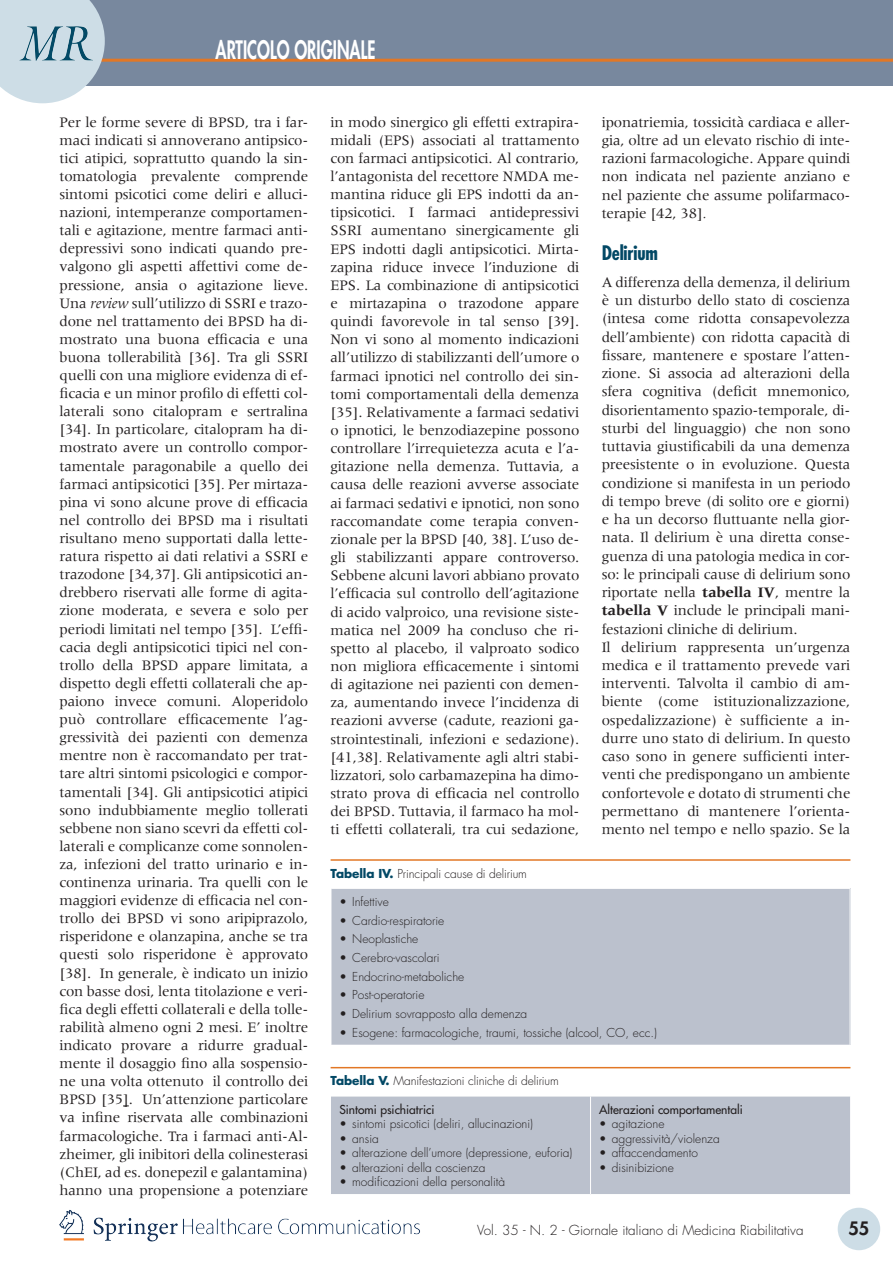
<style>
.page{position:relative;width:893px;height:1263px;background:#fff}
.page>*{position:absolute;margin:0;border:0;box-sizing:border-box;transform-origin:0 0}
.t1{font:800 24.75px "Futura";color:#fff;scale:.67 1}
.t2{font:700 condensed 19.5px "Futura";letter-spacing:-.01em;color:#024865}
.t3{font:800 18px "Futura";color:#231f20}
.t4{font:15px/18.1px "Meridien";letter-spacing:-.01em;color:#231f20;text-align:justify}
.t5{font:300 13.5px "Futura";color:#231f20}
.t6{font:300 12px "Futura";color:#231f20}
.t7{font:12px "Futura";color:#231f20}
.s1{font-style:italic}
.s2{font-weight:700}
.s3{font-weight:700;color:#024865}
</style>
<div class="page">
<div style="left:0;top:0;width:893px;height:85px;background:#78889e"></div>
<hr style="left:96px;top:59px;width:797px;height:3px;background:#e27725">
<svg style="left:0;top:0;width:105px;height:103px;background:#cbdae3"></svg>
<img style="left:59px;top:1210px;width:361px;height:32px">
<img style="left:20px;top:27px;width:73px;height:33px">
<div style="left:838px;top:1208px;width:42px;height:42px;background:#cddde6;border-radius:50%"></div>
<hr style="left:331px;top:859px;width:519px;height:2px;background:#e27725">
<div style="left:331px;top:888px;width:519px;height:157px;background:#bbc1cd"></div>
<hr style="left:331px;top:888px;width:519px;height:1px;background:#fff">
<hr style="left:331px;top:889px;width:1px;height:156px;background:#fff">
<hr style="left:331px;top:1067px;width:519px;height:1px;background:#e27725">
<div style="left:331px;top:1097px;width:519px;height:97px;background:#bbc1cd"></div>
<hr style="left:590px;top:1096px;width:1px;height:98px;background:#fff">
<h1 class="t1" style="left:216px;top:33px;width:240px">ARTICOLO ORIGINALE</h1>
<p class="t4" style="left:60px;top:113px;width:250px">Per le forme severe di BPSD, tra i far&shy;maci indicati si annoverano antipsico&shy;tici atipici, soprattutto quando la sin&shy;tomatologia prevalente comprende sintomi psicotici come deliri e alluci&shy;nazioni, intemperanze comportamen&shy;tali e agitazione, mentre farmaci anti&shy;depressivi sono indicati quando pre&shy;valgono gli aspetti affettivi come de&shy;pressione, ansia o agitazione lieve.<br>Una <span class="s1">review</span> sull’utilizzo di SSRI e trazo&shy;done nel trattamento dei BPSD ha di&shy;mostrato una buona efficacia e una buona tollerabilità [36]. Tra gli SSRI quelli con una migliore evidenza di ef&shy;ficacia e un minor profilo di effetti col&shy;laterali sono citalopram e sertralina [34]. In particolare, citalopram ha di&shy;mostrato avere un controllo compor&shy;tamentale paragonabile a quello dei farmaci antipsicotici [35]<span class="s1">.</span> Per mirtaza&shy;pina vi sono alcune prove di efficacia nel controllo dei BPSD ma i risultati risultano meno supportati dalla lette&shy;ratura rispetto ai dati relativi a SSRI e trazodone [34,37]<span class="s1">.</span> Gli antipsicotici an&shy;drebbero riservati alle forme di agita&shy;zione moderata, e severa e solo per periodi limitati nel tempo [35]. L’effi&shy;cacia degli antipsicotici tipici nel con&shy;trollo della BPSD appare limitata, a dispetto degli effetti collaterali che ap&shy;paiono invece comuni. Aloperidolo può controllare efficacemente l’ag&shy;gressività dei pazienti con demenza mentre non è raccomandato per trat&shy;tare altri sintomi psicologici e compor&shy;tamentali [34]. Gli antipsicotici atipici sono indubbiamente meglio tollerati sebbene non siano scevri da effetti col&shy;laterali e complicanze come sonnolen&shy;za, infezioni del tratto urinario e in&shy;continenza urinaria. Tra quelli con le maggiori evidenze di efficacia nel con&shy;trollo dei BPSD vi sono aripiprazolo, risperidone e olanzapina, anche se tra questi solo risperidone è approvato [38]. In generale, è indicato un inizio con basse dosi, lenta titolazione e veri&shy;fica degli effetti collaterali e della tolle&shy;rabilità almeno ogni 2 mesi. E’ inoltre indicato provare a ridurre gradual&shy;mente il dosaggio fino alla sospensio&shy;ne una volta ottenuto il controllo dei BPSD [35]. Un’attenzione particolare va infine riservata alle combinazioni farmacologiche. Tra i farmaci anti-Al&shy;zheimer, gli inibitori della colinesterasi (ChEI, ad es. donepezil e galantamina) hanno una propensione a potenziare</p>
<p class="t4" style="left:331px;top:113px;width:250px">in modo sinergico gli effetti extrapira&shy;midali (EPS) associati al trattamento con farmaci antipsicotici. Al contrario, l’antagonista del recettore NMDA me&shy;mantina riduce gli EPS indotti da an&shy;tipsicotici. I farmaci antidepressivi SSRI aumentano sinergicamente gli EPS indotti dagli antipsicotici. Mirta&shy;zapina riduce invece l’induzione di EPS. La combinazione di antipsicotici e mirtazapina o trazodone appare quindi favorevole in tal senso [39].<br>Non vi sono al momento indicazioni all’utilizzo di stabilizzanti dell’umore o farmaci ipnotici nel controllo dei sin&shy;tomi comportamentali della demenza [35]. Relativamente a farmaci sedativi o ipnotici, le benzodiazepine possono controllare l’irrequietezza acuta e l’a&shy;gitazione nella demenza. Tuttavia, a causa delle reazioni avverse associate ai farmaci sedativi e ipnotici, non sono raccomandate come terapia conven&shy;zionale per la BPSD [40, 38]. L’uso de&shy;gli stabilizzanti appare controverso.<br>Sebbene alcuni lavori abbiano provato l’efficacia sul controllo dell’agitazione di acido valproico, una revisione siste&shy;matica nel 2009 ha concluso che ri&shy;spetto al placebo, il valproato sodico non migliora efficacemente i sintomi di agitazione nei pazienti con demen&shy;za, aumentando invece l’incidenza di reazioni avverse (cadute, reazioni ga&shy;strointestinali, infezioni e sedazione). [41,38]<span class="s1">.</span> Relativamente agli altri stabi&shy;lizzatori, solo carbamazepina ha dimo&shy;strato prova di efficacia nel controllo dei BPSD. Tuttavia, il farmaco ha mol&shy;ti effetti collaterali, tra cui sedazione,</p>
<p class="t4" style="left:602px;top:113px;width:250px">iponatriemia, tossicità cardiaca e aller&shy;gia, oltre ad un elevato rischio di inte&shy;razioni farmacologiche. Appare quindi non indicata nel paziente anziano e nel paziente che assume polifarmaco&shy;terapie [42, 38]<span class="s1">.</span></p>
<h2 class="t2" style="left:602px;top:241px;width:58px">Delirium</h2>
<p class="t4" style="left:602px;top:273px;width:250px;text-align:left">A differenza della demenza, il delirium è un disturbo dello stato di coscienza (intesa come ridotta consapevolezza dell’ambiente) con ridotta capacità di fissare, mantenere e spostare l’atten&shy;zione. Si associa ad alterazioni della sfera cognitiva (deficit mnemonico, disorientamento spazio-temporale, di&shy;sturbi del linguaggio) che non sono tuttavia giustificabili da una demenza preesistente o in evoluzione. Questa condizione si manifesta in un periodo di tempo breve (di solito ore e giorni) e ha un decorso fluttuante nella gior&shy;nata. Il delirium è una diretta conse&shy;guenza di una patologia medica in cor&shy;so: le principali cause di delirium sono riportate nella <span class="s2">tabella IV</span>, mentre la <span class="s2">tabella V</span> include le principali mani&shy;festazioni cliniche di delirium.<br>Il delirium rappresenta un’urgenza medica e il trattamento prevede vari interventi. Talvolta il cambio di am&shy;biente (come istituzionalizzazione, ospedalizzazione) è sufficiente a in&shy;durre uno stato di delirium. In questo caso sono in genere sufficienti inter&shy;venti che predispongano un ambiente confortevole e dotato di strumenti che permettano di mantenere l’orienta&shy;mento nel tempo e nello spazio. Se la</p>
<p class="t6" style="left:331px;top:866px;width:198px"><span class="s3">Tabella IV.</span> Principali cause di delirium</p>
<p class="t6" style="left:339px;top:894px;width:51px">• Infettive</p>
<p class="t6" style="left:339px;top:913px;width:106px">• Cardio-respiratorie</p>
<p class="t6" style="left:339px;top:931px;width:80px">• Neoplastiche</p>
<p class="t6" style="left:339px;top:950px;width:102px">• Cerebro-vascolari</p>
<p class="t6" style="left:339px;top:969px;width:126px">• Endocrino-metaboliche</p>
<p class="t6" style="left:339px;top:987px;width:87px">• Post-operatorie</p>
<p class="t6" style="left:339px;top:1006px;width:189px">• Delirium sovrapposto alla demenza</p>
<p class="t6" style="left:339px;top:1024px;width:319px">• Esogene: farmacologiche, traumi, tossiche (alcool, CO, ecc.)</p>
<p class="t6" style="left:331px;top:1073px;width:230px"><span class="s3">Tabella V.</span> Manifestazioni cliniche di delirium</p>
<p class="t7" style="left:339px;top:1102px;width:96px">Sintomi psichiatrici</p>
<p class="t6" style="left:339px;top:1116px;width:195px">• sintomi psicotici (deliri, allucinazioni)</p>
<p class="t6" style="left:339px;top:1131px;width:41px">• ansia</p>
<p class="t6" style="left:339px;top:1145px;width:234px">• alterazione dell’umore (depressione, euforia)</p>
<p class="t6" style="left:339px;top:1159px;width:147px">• alterazioni della coscienza</p>
<p class="t6" style="left:339px;top:1174px;width:167px">• modificazioni della personalità</p>
<p class="t7" style="left:599px;top:1102px;width:145px">Alterazioni comportamentali</p>
<p class="t6" style="left:599px;top:1116px;width:67px">• agitazione</p>
<p class="t6" style="left:599px;top:1131px;width:122px">• aggressività/violenza</p>
<p class="t6" style="left:599px;top:1145px;width:100px">• affaccendamento</p>
<p class="t6" style="left:599px;top:1159px;width:76px">• disinibizione</p>
<p class="t5" style="left:477px;top:1221px;width:328px">Vol. 35 - N. 2 - Giornale italiano di Medicina Riabilitativa</p>
<p class="t3" style="left:848px;top:1216px;width:22px">55</p>
</div>
